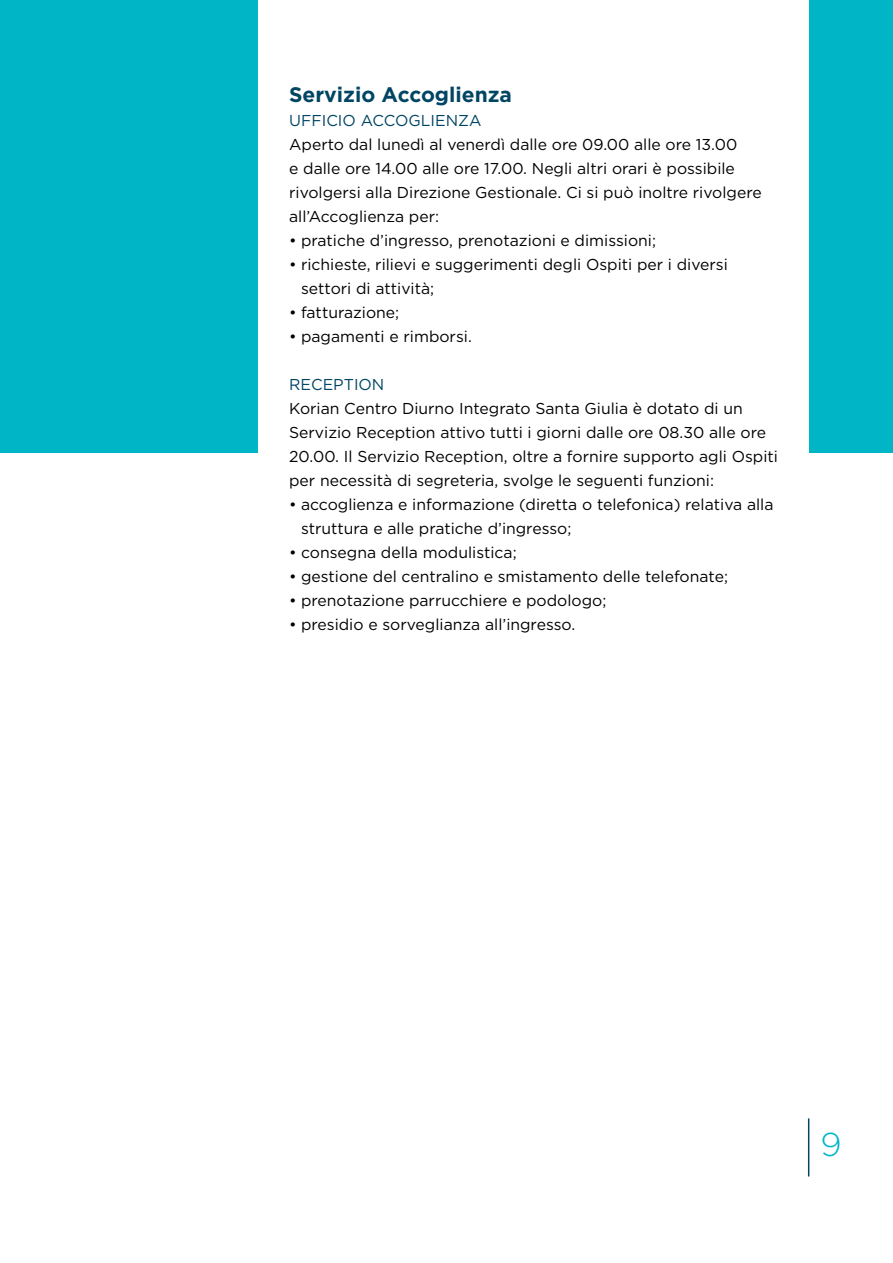
<style>
.page{position:relative;width:893px;height:1263px;background:#fff}
.page>*{position:absolute;margin:0;border:0;box-sizing:border-box;transform-origin:0 0}
.t1{font:300 33px "Gotham";color:#00b6c6}
.t2{font:700 21px "Gotham";color:#004563}
.t3{font:15.75px/24px "Gotham";color:#000}
.t4{font:15.75px "Gotham";color:#004563}
</style>
<div class="page">
<div style="left:0;top:0;width:893px;height:453px;background:#00b6c6"></div>
<div style="left:258px;top:0;width:551px;height:493px;background:#fff"></div>
<hr style="left:808px;top:1118px;width:1px;height:58px;background:#004563">
<h2 class="t2" style="left:289px;top:81px;width:224px">Servizio Accoglienza</h2>
<p class="t4" style="left:289px;top:110px;width:194px">UFFICIO ACCOGLIENZA</p>
<p class="t3" style="left:289px;top:132px;width:474px">Aperto dal lunedì al venerdì dalle ore 09.00 alle ore 13.00<br>e dalle ore 14.00 alle ore 17.00. Negli altri orari è possibile rivolgersi alla Direzione Gestionale. Ci si può inoltre rivolgere all’Accoglienza per:</p>
<p class="t3" style="left:289px;top:228px;width:368px">• pratiche d’ingresso, prenotazioni e dimissioni;</p>
<p class="t3" style="left:301px;top:252px;width:428px;text-indent:-12px">• richieste, rilievi e suggerimenti degli Ospiti per i diversi settori di attività;</p>
<p class="t3" style="left:289px;top:300px;width:112px">• fatturazione;</p>
<p class="t3" style="left:289px;top:324px;width:184px">• pagamenti e rimborsi.</p>
<p class="t4" style="left:289px;top:374px;width:97px">RECEPTION</p>
<p class="t3" style="left:289px;top:396px;width:490px">Korian Centro Diurno Integrato Santa Giulia è dotato di un Servizio Reception attivo tutti i giorni dalle ore 08.30 alle ore 20.00. Il Servizio Reception, oltre a fornire supporto agli Ospiti per necessità di segreteria, svolge le seguenti funzioni:</p>
<p class="t3" style="left:301px;top:492px;width:474px;text-indent:-12px">• accoglienza e informazione (diretta o telefonica) relativa alla struttura e alle pratiche d’ingresso;</p>
<p class="t3" style="left:289px;top:540px;width:229px">• consegna della modulistica;</p>
<p class="t3" style="left:289px;top:564px;width:440px">• gestione del centralino e smistamento delle telefonate;</p>
<p class="t3" style="left:289px;top:588px;width:319px">• prenotazione parrucchiere e podologo;</p>
<p class="t3" style="left:289px;top:612px;width:288px">• presidio e sorveglianza all’ingresso.</p>
<h1 class="t1" style="left:821px;top:1123px;width:23px">9</h1>
</div>
